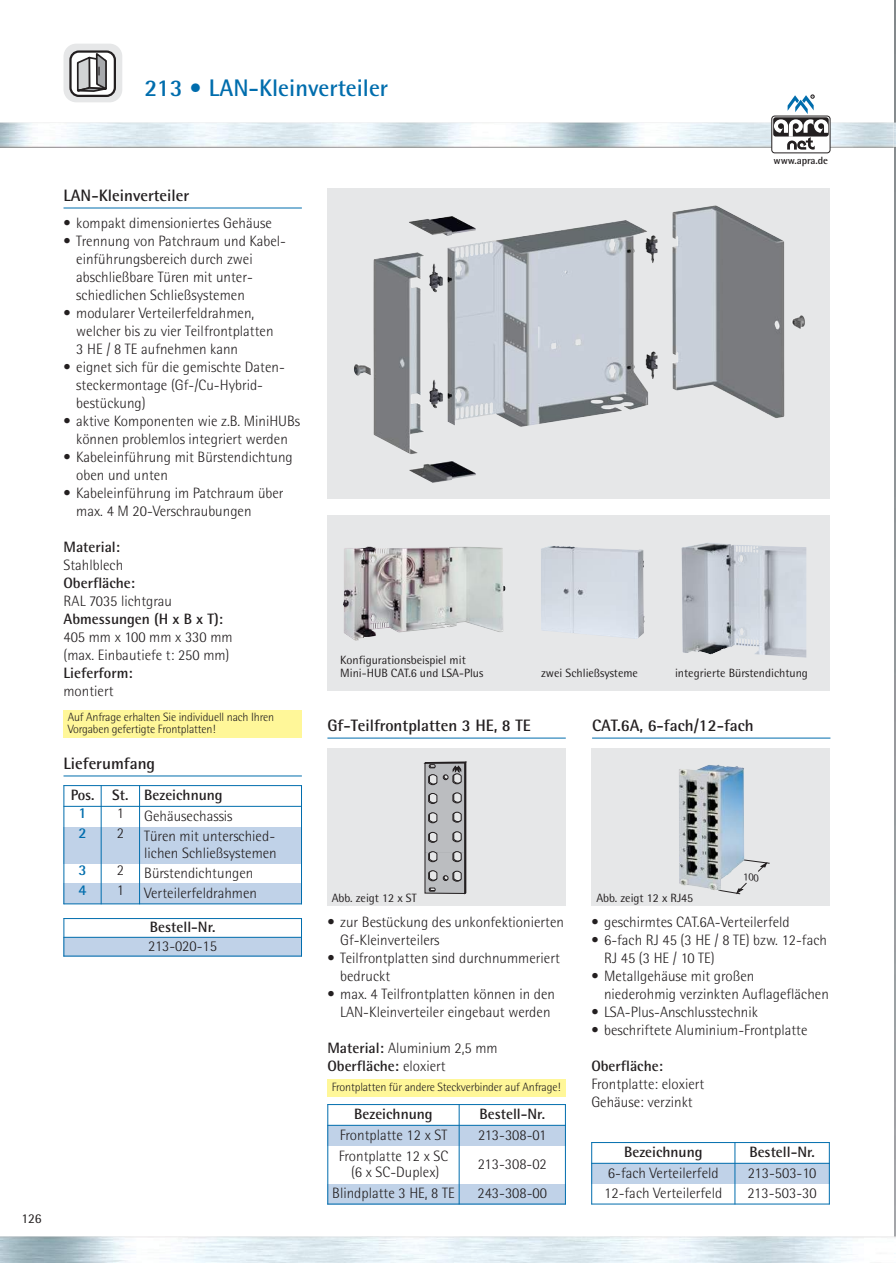
<style>
.page{position:relative;width:896px;height:1263px;background:#fff}
.page>*{position:absolute;margin:0;border:0;box-sizing:border-box;transform-origin:0 0}
.t1{font:700 24px "Agfa Rotis Semisans";color:#006dad}
.t2{font:700 16.5px "Agfa Rotis Semisans";color:#231f20}
.t3{font:300 15px/18px "Agfa Rotis Semisans";color:#231f20}
.t4{font:700 15px "Agfa Rotis Semisans";color:#231f20}
.t5{font:700 15px "Agfa Rotis Semisans";color:#006dad}
.t6{font:13.5px "Agfa Rotis Semisans";color:#231f20}
.t7{font:12px/13.5px "Agfa Rotis Semisans";color:#231f20}
.t8{font:300 12px/12px "Agfa Rotis Semisans";letter-spacing:-.015em;color:#231f20}
.t9{font:700 10.5px "Agfa Rotis Semisans";letter-spacing:-.005em;color:#231f20}
.s1{font-weight:700}
</style>
<div class="page">
<img style="left:894px;top:0;width:1px;height:1236px">
<img style="left:0;top:122px;width:895px;height:26px">
<div style="left:63px;top:44px;width:59px;height:58px;background:#e6e7e8;border-radius:13px"></div>
<svg style="left:69px;top:50px;width:47px;height:47px"></svg>
<svg style="left:69px;top:50px;width:47px;height:43px"></svg>
<div style="left:771px;top:116px;width:58px;height:37px;border:1px solid #231f20;border-radius:3px"></div>
<svg style="left:772px;top:117px;width:56px;height:20px"></svg>
<svg style="left:773px;top:95px;width:54px;height:55px"></svg>
<hr style="left:63px;top:208px;width:239px;height:1px;background:#006dad">
<hr style="left:63px;top:776px;width:239px;height:1px;background:#006dad">
<div style="left:63px;top:827px;width:38px;height:37px;background:#c0d2e8"></div>
<div style="left:101px;top:827px;width:38px;height:37px;background:#c0d2e8"></div>
<div style="left:139px;top:827px;width:163px;height:37px;background:#c0d2e8"></div>
<div style="left:63px;top:884px;width:38px;height:20px;background:#c0d2e8"></div>
<div style="left:101px;top:884px;width:38px;height:20px;background:#c0d2e8"></div>
<div style="left:139px;top:884px;width:163px;height:20px;background:#c0d2e8"></div>
<hr style="left:63px;top:785px;width:1px;height:119px;background:#006dad">
<hr style="left:101px;top:785px;width:1px;height:119px;background:#006dad">
<hr style="left:139px;top:785px;width:1px;height:119px;background:#006dad">
<hr style="left:301px;top:785px;width:1px;height:119px;background:#006dad">
<hr style="left:63px;top:785px;width:239px;height:1px;background:#006dad">
<hr style="left:63px;top:806px;width:239px;height:1px;background:#006dad">
<hr style="left:63px;top:904px;width:239px;height:1px;background:#006dad">
<div style="left:327px;top:516px;width:502px;height:175px;background:#e6e7e8"></div>
<img style="left:343px;top:546px;width:162px;height:95px">
<img style="left:541px;top:546px;width:103px;height:93px">
<img style="left:681px;top:543px;width:124px;height:115px">
<svg style="left:327px;top:188px;width:502px;height:311px;fill:#e6e7e8"></svg>
<img style="left:353px;top:235px;width:304px;height:238px">
<div style="left:63px;top:937px;width:239px;height:19px;background:#c0d2e8"></div>
<hr style="left:63px;top:918px;width:1px;height:38px;background:#006dad">
<hr style="left:301px;top:918px;width:1px;height:38px;background:#006dad">
<hr style="left:63px;top:918px;width:239px;height:1px;background:#006dad">
<hr style="left:63px;top:937px;width:239px;height:1px;background:#006dad">
<hr style="left:63px;top:956px;width:239px;height:1px;background:#006dad">
<hr style="left:327px;top:738px;width:238px;height:1px;background:#006dad">
<hr style="left:591px;top:738px;width:239px;height:1px;background:#006dad">
<div style="left:327px;top:749px;width:238px;height:157px;background:#e6e7e8"></div>
<svg style="left:424px;top:762px;width:41px;height:132px"></svg>
<div style="left:591px;top:749px;width:238px;height:157px;background:#e6e7e8"></div>
<img style="left:679px;top:765px;width:64px;height:125px">
<div style="left:327px;top:1079px;width:238px;height:17px;background:#fff799"></div>
<div style="left:63px;top:710px;width:239px;height:28px;background:#fff799"></div>
<div style="left:327px;top:1125px;width:132px;height:21px;background:#c0d2e8"></div>
<div style="left:459px;top:1125px;width:106px;height:21px;background:#c0d2e8"></div>
<div style="left:327px;top:1184px;width:132px;height:20px;background:#c0d2e8"></div>
<div style="left:459px;top:1184px;width:106px;height:20px;background:#c0d2e8"></div>
<hr style="left:327px;top:1104px;width:1px;height:100px;background:#006dad">
<hr style="left:458px;top:1104px;width:1px;height:100px;background:#006dad">
<hr style="left:564px;top:1104px;width:1px;height:100px;background:#006dad">
<hr style="left:327px;top:1104px;width:238px;height:1px;background:#006dad">
<hr style="left:327px;top:1125px;width:238px;height:1px;background:#006dad">
<hr style="left:327px;top:1204px;width:238px;height:1px;background:#006dad">
<div style="left:591px;top:1163px;width:143px;height:21px;background:#c0d2e8"></div>
<div style="left:734px;top:1163px;width:95px;height:21px;background:#c0d2e8"></div>
<hr style="left:591px;top:1142px;width:1px;height:62px;background:#006dad">
<hr style="left:734px;top:1142px;width:1px;height:62px;background:#006dad">
<hr style="left:828px;top:1142px;width:1px;height:62px;background:#006dad">
<hr style="left:591px;top:1142px;width:238px;height:1px;background:#006dad">
<hr style="left:591px;top:1163px;width:238px;height:1px;background:#006dad">
<hr style="left:591px;top:1204px;width:238px;height:1px;background:#006dad">
<svg style="left:717px;top:859px;width:52px;height:35px"></svg>
<h1 class="t1" style="left:144px;top:79px;width:245px">213 • LAN-Kleinverteiler</h1>
<p class="t2" style="left:63px;top:190px;width:127px">LAN-Kleinverteiler</p>
<p class="t3" style="left:63px;top:216px;width:210px">• kompakt dimensioniertes Gehäuse</p>
<p class="t3" style="left:76px;top:234px;width:211px;text-indent:-13px">• Trennung von Patchraum und Kabel&shy;einführungsbereich durch zwei abschließbare Türen mit unter&shy;schiedlichen Schließsystemen</p>
<p class="t3" style="left:76px;top:306px;width:199px;text-indent:-13px">• modularer Verteilerfeldrahmen, welcher bis zu vier Teilfrontplatten<br>3 HE / 8 TE aufnehmen kann</p>
<p class="t3" style="left:76px;top:360px;width:210px;text-indent:-13px">• eignet sich für die gemischte Daten&shy;steckermontage (Gf-/Cu-Hybrid&shy;bestückung)</p>
<p class="t3" style="left:63px;top:414px;width:238px;text-align:center">• aktive Komponenten wie z.B. MiniHUBs können problemlos integriert werden</p>
<p class="t3" style="left:76px;top:450px;width:218px;text-indent:-13px">• Kabeleinführung mit Bürstendichtung oben und unten</p>
<p class="t3" style="left:76px;top:486px;width:209px;text-indent:-13px">• Kabeleinführung im Patchraum über max. 4 M 20-Verschraubungen</p>
<p class="t4" style="left:63px;top:542px;width:58px">Material:</p>
<p class="t3" style="left:63px;top:558px;width:61px">Stahlblech</p>
<p class="t4" style="left:63px;top:578px;width:73px">Oberfläche:</p>
<p class="t3" style="left:63px;top:594px;width:110px">RAL 7035 lichtgrau</p>
<p class="t4" style="left:63px;top:614px;width:161px">Abmessungen (H x B x T):</p>
<p class="t3" style="left:63px;top:630px;width:170px">405 mm x 100 mm x 330 mm (max. Einbautiefe t: 250 mm)</p>
<p class="t4" style="left:63px;top:668px;width:71px">Lieferform:</p>
<p class="t3" style="left:63px;top:684px;width:52px">montiert</p>
<p class="t8" style="left:68px;top:713px;width:208px">Auf Anfrage erhalten Sie individuell nach Ihren<br>Vorgaben gefertigte Frontplatten!</p>
<p class="t2" style="left:63px;top:758px;width:93px">Lieferumfang</p>
<p class="t4" style="left:71px;top:790px;width:153px">Pos. St. Bezeichnung</p>
<p class="t5" style="left:78px;top:808px;width:10px">1</p>
<p class="t3" style="left:117px;top:806px;width:9px">1</p>
<p class="t3" style="left:144px;top:808px;width:90px">Gehäusechassis</p>
<p class="t5" style="left:78px;top:828px;width:10px">2</p>
<p class="t3" style="left:117px;top:826px;width:9px">2</p>
<p class="t3" style="left:144px;top:829px;width:134px;line-height:16.8px">Türen mit unterschied&shy;lichen Schließsystemen</p>
<p class="t5" style="left:78px;top:865px;width:10px">3</p>
<p class="t3" style="left:117px;top:863px;width:9px">2</p>
<p class="t3" style="left:144px;top:865px;width:111px">Bürstendichtungen</p>
<p class="t5" style="left:78px;top:885px;width:10px">4</p>
<p class="t3" style="left:117px;top:883px;width:9px">1</p>
<p class="t3" style="left:144px;top:885px;width:114px">Verteilerfeldrahmen</p>
<p class="t4" style="left:150px;top:922px;width:67px">Bestell-Nr.</p>
<p class="t3" style="left:148px;top:938px;width:70px">213-020-15</p>
<p class="t6" style="left:21px;top:1214px;width:22px">126</p>
<p class="t9" style="left:773px;top:157px;width:56px">www.apra.de</p>
<p class="t7" style="left:340px;top:654px;width:145px">Konfigurationsbeispiel mit<br>Mini-HUB CAT.6 und LSA-Plus</p>
<p class="t7" style="left:540px;top:668px;width:98px">zwei Schließsysteme</p>
<p class="t7" style="left:674px;top:668px;width:134px">integrierte Bürstendichtung</p>
<p class="t2" style="left:327px;top:720px;width:205px">Gf-Teilfrontplatten 3 HE, 8 TE</p>
<p class="t2" style="left:591px;top:720px;width:163px">CAT.6A, 6-fach/12-fach</p>
<p class="t7" style="left:331px;top:892px;width:86px">Abb. zeigt 12 x ST</p>
<p class="t3" style="left:340px;top:915px;width:225px;text-indent:-13px">• zur Bestückung des unkonfektionierten<br>Gf-Kleinverteilers</p>
<p class="t3" style="left:340px;top:951px;width:221px;text-indent:-13px">• Teilfrontplatten sind durchnummeriert bedruckt</p>
<p class="t3" style="left:327px;top:987px;width:229px;text-align:center">• max. 4 Teilfrontplatten können in den<br>LAN-Kleinverteiler eingebaut werden</p>
<p class="t3" style="left:327px;top:1041px;width:172px"><span class="s1">Material:</span> Aluminium 2,5 mm<br><span class="s1">Oberfläche:</span> eloxiert</p>
<p class="t8" style="left:331px;top:1082px;width:230px">Frontplatten für andere Steckverbinder auf Anfrage!</p>
<p class="t4" style="left:354px;top:1109px;width:80px">Bezeichnung</p>
<p class="t4" style="left:479px;top:1109px;width:67px">Bestell-Nr.</p>
<p class="t3" style="left:339px;top:1127px;width:109px">Frontplatte 12 x ST</p>
<p class="t3" style="left:478px;top:1127px;width:70px">213-308-01</p>
<p class="t3" style="left:338px;top:1149px;width:111px;line-height:16.5px;text-align:center">Frontplatte 12 x SC (6 x SC-Duplex)</p>
<p class="t3" style="left:477px;top:1156px;width:70px">213-308-02</p>
<p class="t3" style="left:332px;top:1185px;width:124px">Blindplatte 3 HE, 8 TE</p>
<p class="t3" style="left:477px;top:1185px;width:71px">243-308-00</p>
<p class="t7" style="left:596px;top:892px;width:98px">Abb. zeigt 12 x RJ45</p>
<p class="t3" style="left:591px;top:915px;width:200px">• geschirmtes CAT.6A-Verteilerfeld</p>
<p class="t3" style="left:603px;top:933px;width:224px;text-indent:-13px">• 6-fach RJ 45 (3 HE / 8 TE) bzw. 12-fach<br>RJ 45 (3 HE / 10 TE)</p>
<p class="t3" style="left:603px;top:969px;width:226px;text-indent:-13px">• Metallgehäuse mit großen niederohmig verzinkten Auflageflächen</p>
<p class="t3" style="left:591px;top:1005px;width:168px">• LSA-Plus-Anschlusstechnik</p>
<p class="t3" style="left:591px;top:1023px;width:217px">• beschriftete Aluminium-Frontplatte</p>
<p class="t4" style="left:591px;top:1061px;width:73px">Oberfläche:</p>
<p class="t3" style="left:591px;top:1077px;width:114px">Frontplatte: eloxiert<br>Gehäuse: verzinkt</p>
<p class="t4" style="left:623px;top:1147px;width:80px">Bezeichnung</p>
<p class="t4" style="left:749px;top:1147px;width:67px">Bestell-Nr.</p>
<p class="t3" style="left:607px;top:1165px;width:112px">6-fach Verteilerfeld</p>
<p class="t3" style="left:747px;top:1165px;width:70px">213-503-10</p>
<p class="t3" style="left:604px;top:1185px;width:119px">12-fach Verteilerfeld</p>
<p class="t3" style="left:747px;top:1185px;width:70px">213-503-30</p>
</div>
